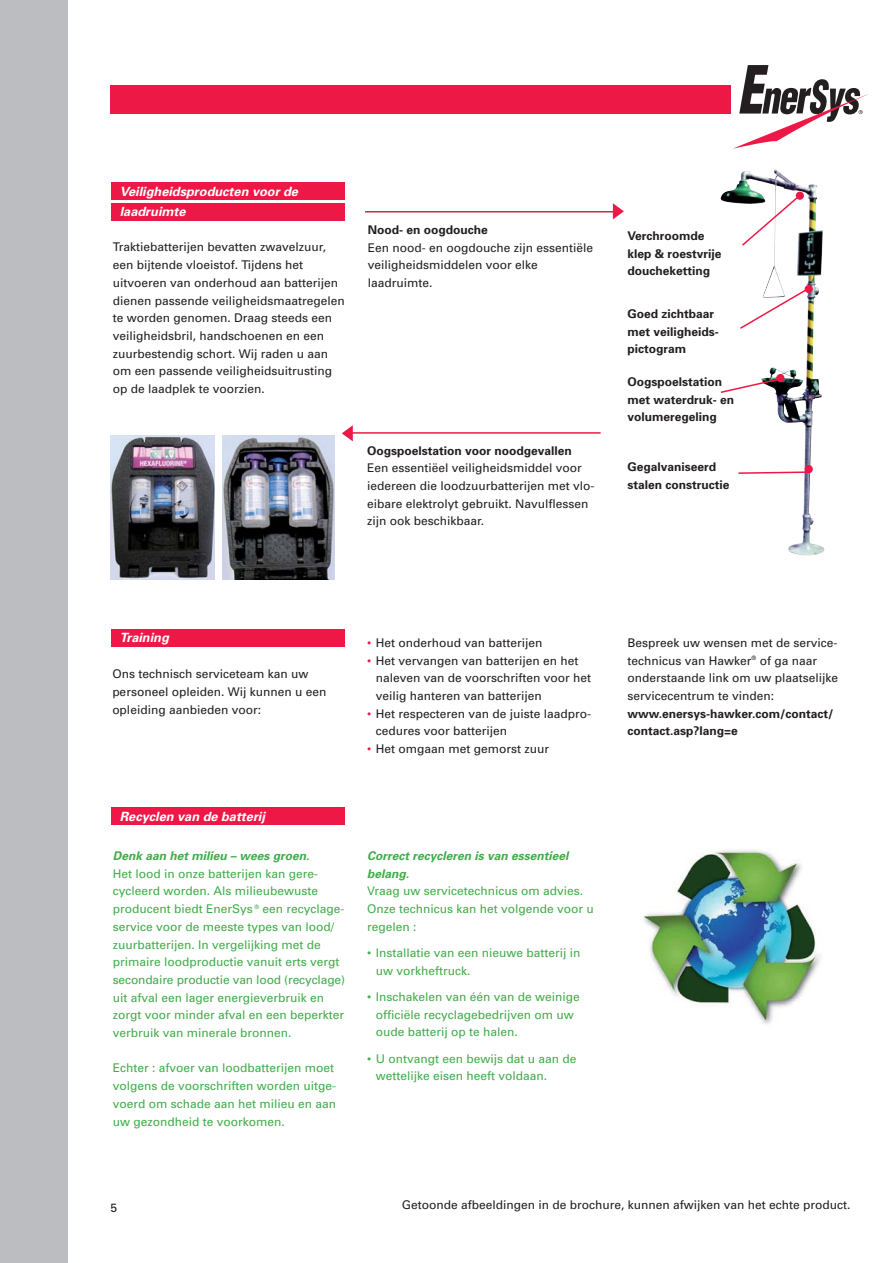
<style>
.page{position:relative;width:893px;height:1263px;background:#fff}
.page>*{position:absolute;margin:0;border:0;box-sizing:border-box;transform-origin:0 0}
.t1{font:italic 700 12.75px "Univers";color:#fff}
.t2{font:12px/17.7px "Univers";color:#231f20}
.t3{font:12px/17.7px "Univers";color:#41ad49}
.t4{font:700 12px/17.7px "Univers";color:#231f20}
.s1{font-weight:700}
.s2{font-weight:700;font-style:italic}
.s3{color:#ed1846}
</style>
<div class="page">
<div style="left:111px;top:85px;width:620px;height:28px;background:#ed1846"></div>
<div style="left:111px;top:183px;width:234px;height:17px;background:#ed1846"></div>
<div style="left:111px;top:629px;width:234px;height:17px;background:#ed1846"></div>
<div style="left:111px;top:808px;width:234px;height:17px;background:#ed1846"></div>
<img style="left:720px;top:169px;width:105px;height:387px">
<svg style="left:737px;top:471px;width:74px;height:4px"></svg>
<svg style="left:740px;top:196px;width:59px;height:51px"></svg>
<svg style="left:720px;top:377px;width:63px;height:17px"></svg>
<div style="left:796px;top:192px;width:8px;height:8px;background:#ed1846;border-radius:50%"></div>
<div style="left:805px;top:285px;width:8px;height:8px;background:#ed1846;border-radius:50%"></div>
<div style="left:776px;top:374px;width:8px;height:8px;background:#ed1846;border-radius:50%"></div>
<div style="left:805px;top:465px;width:8px;height:8px;background:#ed1846;border-radius:50%"></div>
<svg style="left:738px;top:287px;width:72px;height:43px"></svg>
<div style="left:0;top:0;width:68px;height:1263px;background:#bbbdc0"></div>
<svg style="left:733px;top:65px;width:135px;height:84px"></svg>
<hr style="left:365px;top:211px;width:253px;height:1px;background:#ed1846">
<svg style="left:613px;top:203px;width:11px;height:16px"></svg>
<hr style="left:348px;top:432px;width:253px;height:2px;background:#ed1846">
<svg style="left:342px;top:425px;width:11px;height:16px"></svg>
<div style="left:111px;top:203px;width:234px;height:17px;background:#ed1846"></div>
<img style="left:111px;top:435px;width:104px;height:144px">
<img style="left:223px;top:435px;width:111px;height:144px">
<img style="left:643px;top:849px;width:178px;height:175px">
<p class="t1" style="left:120px;top:186px;width:180px">Veiligheidsproducten voor de</p>
<p class="t1" style="left:120px;top:206px;width:67px">laadruimte</p>
<p class="t2" style="left:113px;top:239px;width:234px">Traktiebatterijen bevatten zwavelzuur, een bijtende vloeistof. Tijdens het uitvoeren van onderhoud aan batterijen dienen passende veiligheidsmaatregelen te worden genomen. Draag steeds een veiligheidsbril, handschoenen en een zuurbestendig schort. Wij raden u aan om een passende veiligheidsuitrusting op de laadplek te voorzien.</p>
<p class="t2" style="left:368px;top:222px;width:227px"><span class="s1">Nood- en oogdouche<br></span>Een nood- en oogdouche zijn essentiële veiligheidsmiddelen voor elke laadruimte.</p>
<p class="t2" style="left:367px;top:443px;width:229px"><span class="s1">Oogspoelstation voor noodgevallen </span>Een essentiëel veiligheidsmiddel voor iedereen die loodzuurbatterijen met vlo&shy;eibare elektrolyt gebruikt. Navulflessen zijn ook beschikbaar.</p>
<p class="t4" style="left:627px;top:228px;width:96px">Verchroomde klep &amp; roestvrije doucheketting</p>
<p class="t4" style="left:627px;top:306px;width:93px">Goed zichtbaar met veiligheids&shy;pictogram</p>
<p class="t4" style="left:627px;top:374px;width:108px">Oogspoelstation met waterdruk- en volumeregeling</p>
<p class="t4" style="left:627px;top:459px;width:104px">Gegalvaniseerd stalen constructie</p>
<p class="t1" style="left:120px;top:633px;width:51px">Training</p>
<p class="t2" style="left:112px;top:666px;width:216px">Ons technisch serviceteam kan uw personeel opleiden. Wij kunnen u een opleiding aanbieden voor:</p>
<p class="t1" style="left:120px;top:811px;width:147px">Recyclen van de batterij</p>
<p class="t3" style="left:113px;top:848px;width:234px"><span class="s2">Denk aan het milieu – wees groen.<br></span>Het lood in onze batterijen kan gere&shy;cycleerd worden. Als milieubewuste producent biedt EnerSys <sup>®</sup> een recyclage&shy;service voor de meeste types van lood/ zuurbatterijen. In vergelijking met de primaire loodproductie vanuit erts vergt secondaire productie van lood (recyclage) uit afval een lager energieverbruik en zorgt voor minder afval en een beperkter verbruik van minerale bronnen.</p>
<p class="t3" style="left:113px;top:1060px;width:225px">Echter : afvoer van loodbatterijen moet volgens de voorschriften worden uitge&shy;voerd om schade aan het milieu en aan uw gezondheid te voorkomen.</p>
<p class="t2" style="left:367px;top:635px;width:177px"><span class="s3">•</span> Het onderhoud van batterijen</p>
<p class="t2" style="left:376px;top:652px;width:217px;text-indent:-9px"><span class="s3">•</span> Het vervangen van batterijen en het naleven van de voorschriften voor het veilig hanteren van batterijen</p>
<p class="t2" style="left:376px;top:706px;width:217px;text-indent:-9px"><span class="s3">•</span> Het respecteren van de juiste laadpro&shy;cedures voor batterijen</p>
<p class="t2" style="left:367px;top:741px;width:183px"><span class="s3">•</span> Het omgaan met gemorst zuur</p>
<p class="t3" style="left:367px;top:848px;width:228px"><span class="s2">Correct recycleren is van essentieel belang.<br></span>Vraag uw servicetechnicus om advies.<br>Onze technicus kan het volgende voor u regelen :</p>
<p class="t3" style="left:376px;top:945px;width:206px;text-indent:-9px">• Installatie van een nieuwe batterij in uw vorkheftruck.</p>
<p class="t3" style="left:376px;top:989px;width:206px;text-indent:-9px">• Inschakelen van één van de weinige officiële recyclagebedrijven om uw oude batterij op te halen.</p>
<p class="t3" style="left:376px;top:1050px;width:202px;text-indent:-9px">• U ontvangt een bewijs dat u aan de wettelijke eisen heeft voldaan.</p>
<p class="t2" style="left:628px;top:635px;width:212px">Bespreek uw wensen met de service&shy;technicus van Hawker<sup>®</sup> of ga naar onderstaande link om uw plaatselijke servicecentrum te vinden: <span class="s1">www.enersys-hawker.com/contact/ contact.asp?lang=e</span></p>
<p class="t2" style="left:111px;top:1200px;width:8px">5</p>
<p class="t2" style="left:402px;top:1197px;width:450px">Getoonde afbeeldingen in de brochure, kunnen afwijken van het echte product.</p>
</div>
